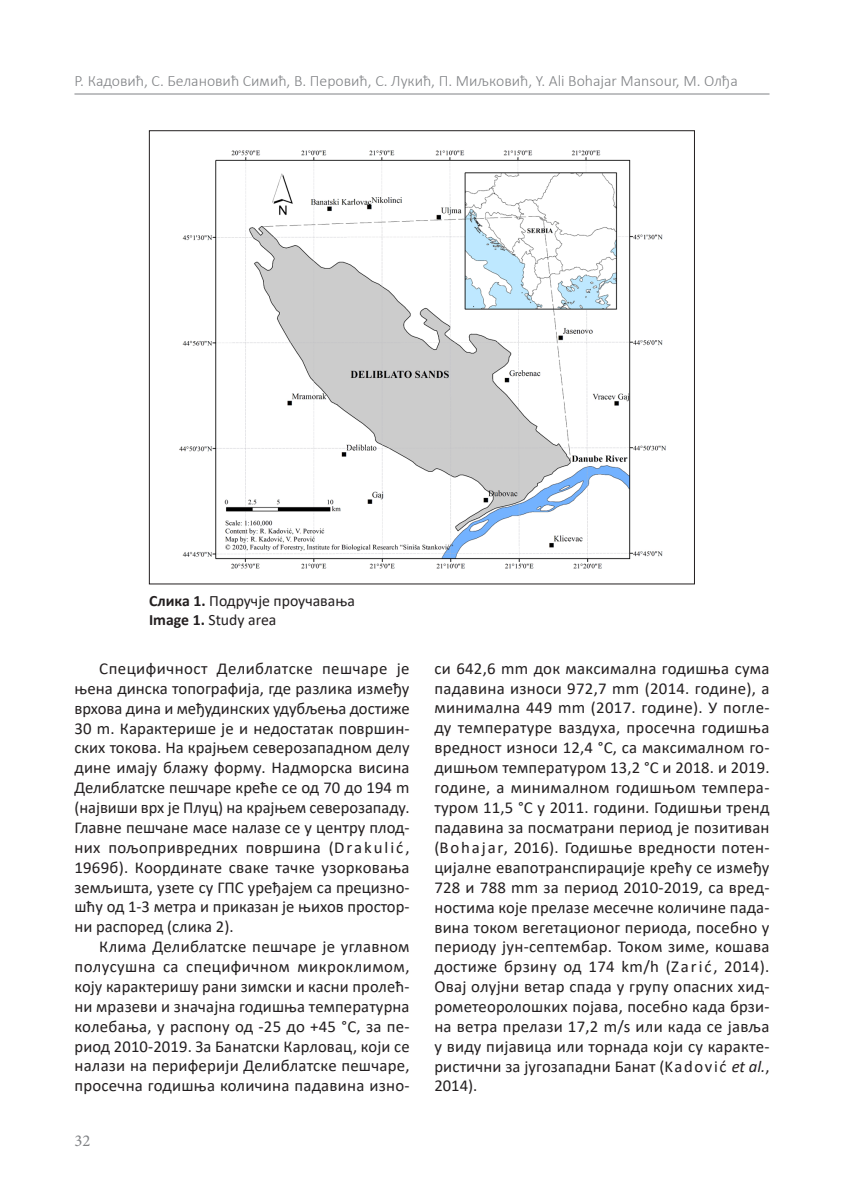
<style>
.page{position:relative;width:844px;height:1191px;background:#fff}
.page>*{position:absolute;margin:0;border:0;box-sizing:border-box;transform-origin:0 0}
.t1{font:16.62px/19.9px "Calibri";letter-spacing:.01em;color:#231f20;text-align:justify}
.t2{font:16.62px "Minion Pro";color:#808285}
.t3{font:300 15.75px "Calibri";color:#808285}
.slike_naslov_tabele{font:15.75px "Calibri";color:#231f20}
.s1{font-weight:700}
.s2{font-style:italic}
</style>
<div class="page">
<hr style="left:74px;top:94px;width:695px;height:1px;background:#808285">
<img style="left:179px;top:150px;width:487px;height:419px">
<p class="t3" style="left:74px;top:71px;width:664px">Р. Кадовић, С. Белановић Симић, В. Перовић, С. Лукић, П. Миљковић, Y. Ali Bohajar Mansour, М. Олђа</p>
<p class="slike_naslov_tabele" style="left:149px;top:589px;width:207px"><span class="s1">Слика 1.</span> Подручје проучавања</p>
<p class="slike_naslov_tabele" style="left:149px;top:608px;width:129px"><span class="s1">Image 1.</span> Study area</p>
<p class="t1" style="left:74px;top:658px;width:336px;text-indent:25px">Специфичност Делиблатске пешчаре је њена динска топографија, где разлика између врхова дина и међудинских удубљења достиже 30 m. Карактерише je и недостатак површин&shy;ских токова. На крајњем северозападном делу дине имају блажу форму. Надморска висина Делиблатске пешчаре креће се од 70 до 194 m (највиши врх је Плуц) на крајњем северозападу.<br>Главне пешчане масе налазе се у центру плод&shy;них пољопривредних површина (Drakulić, 1969б). Координате сваке тачке узорковања земљишта, узете су ГПС уређајем са прецизно&shy;шћу од 1-3 метра и приказан је њихов простор&shy;ни распоред (слика 2).</p>
<p class="t1" style="left:74px;top:936px;width:336px;text-indent:25px">Клима Делиблатске пешчаре је углавном полусушна са специфичном микроклимом, коју карактеришу рани зимски и касни пролећ&shy;ни мразеви и значајна годишња температурна колебања, у распону од -25 до +45 °C, за пе&shy;риод 2010-2019. За Банатски Карловац, који се налази на периферији Делиблатске пешчаре, просечна годишња количина падавина изно-</p>
<p class="t2" style="left:74px;top:1129px;width:17px">32</p>
<p class="t1" style="left:434px;top:658px;width:336px">си 642,6 mm док максимална годишња сума падавина износи 972,7 mm (2014. године), а минималнa 449 mm (2017. године). У погле&shy;ду температуре ваздуха, просечна годишња вредност износи 12,4 °C, са максималном го&shy;дишњом температуром 13,2 °C и 2018. и 2019. године, а минималном годишњом темпера&shy;туром 11,5 °C у 2011. години. Годишњи тренд падавина за посматрани период је позитиван (Bohajar, 2016). Годишње вредности потен&shy;цијалне евапотранспирације крећу се између 728 и 788 mm за период 2010-2019, са вред&shy;ностима које прелазе месечне количине пада&shy;вина током вегетационог периода, посебно у периоду јун-септембар. Током зиме, кошава достиже брзину од 174 km/h (Zarić, 2014).<br>Овај олујни ветар спада у групу опасних хид&shy;рометеоролошких појава, посебно када брзи&shy;на ветра прелази 17,2 m/s или када се јавља у виду пијавица или торнада који су каракте&shy;ристични за југозападни Банат (Kadović <span class="s2">et al.</span>, 2014).</p>
</div>
